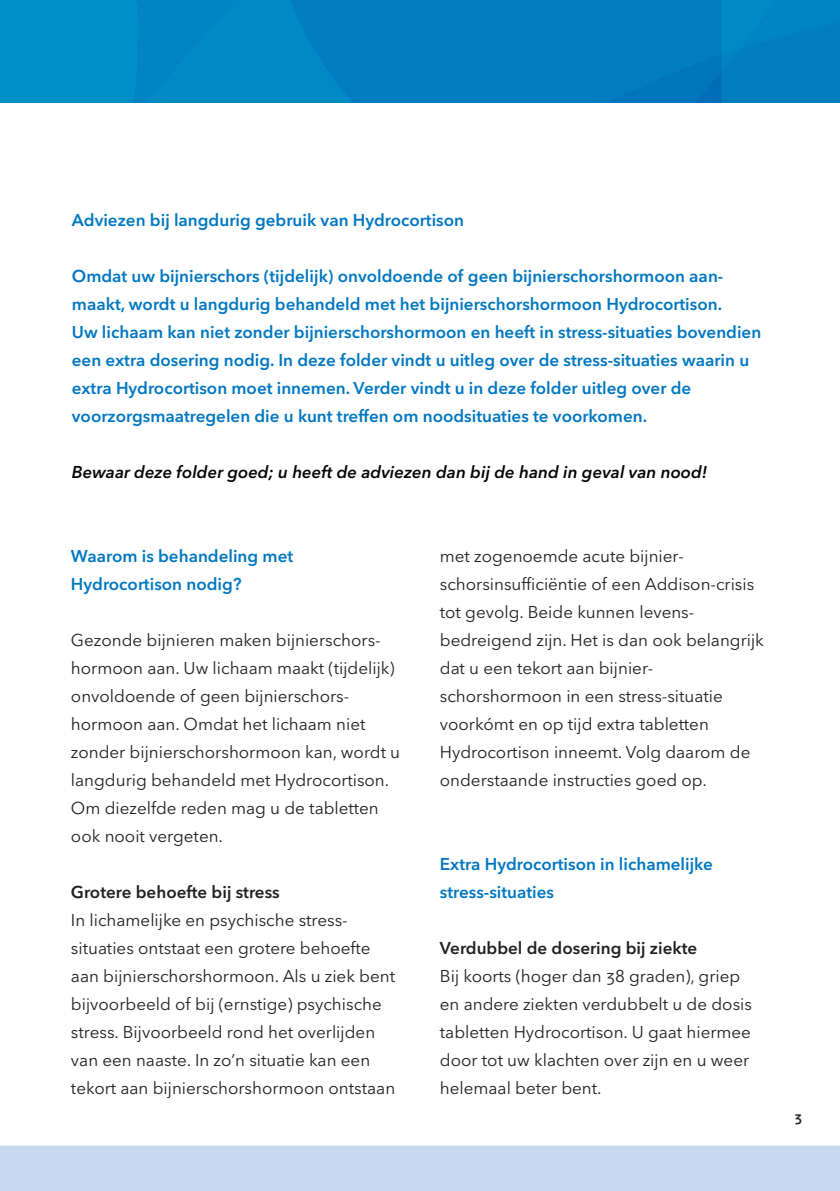
<style>
.page{position:relative;width:840px;height:1191px;background:#fff}
.page>*{position:absolute;margin:0;border:0;box-sizing:border-box;transform-origin:0 0}
.Subkopje_zw{font:17px/28px "Avenir Next LT Pro";color:#231f20}
.Subkopje_zw-2{font:600 17px/28px "Avenir Next LT Pro";color:#0077c0}
.Subkopje_zw-3{font:italic 600 17px "Avenir Next LT Pro";color:#040503}
.Subkopje_zw-4{font:600 17px "Avenir Next LT Pro";color:#231f20}
.Subkopje_zw-5{font:600 14px "Avenir Next LT Pro";color:#231f20}
</style>
<div class="page">
<img style="left:0;top:0;width:839px;height:102px">
<div style="left:0;top:1145px;width:839px;height:46px;background:#c6d8ef"></div>
<p class="Subkopje_zw-2" style="left:72px;top:206px;width:393px">Adviezen bij langdurig gebruik van Hydrocortison</p>
<p class="Subkopje_zw-2" style="left:72px;top:262px;width:652px">Omdat uw bijnierschors (tijdelijk) onvoldoende of geen bijnierschorshormoon aan&shy;maakt, wordt u langdurig behandeld met het bijnierschorshormoon Hydrocortison.</p>
<p class="Subkopje_zw-2" style="left:72px;top:318px;width:690px">Uw lichaam kan niet zonder bijnierschorshormoon en heeft in stress-situaties bovendien een extra dosering nodig. In deze folder vindt u uitleg over de stress-situaties waarin u extra Hydrocortison moet innemen. Verder vindt u in deze folder uitleg over de</p>
<p class="Subkopje_zw-2" style="left:72px;top:402px;width:576px">voorzorgsmaatregelen die u kunt treffen om noodsituaties te voorkomen.</p>
<p class="Subkopje_zw-3" style="left:72px;top:462px;width:636px">Bewaar deze folder goed; u heeft de adviezen dan bij de hand in geval van nood!</p>
<p class="Subkopje_zw-2" style="left:71px;top:542px;width:224px">Waarom is behandeling met</p>
<p class="Subkopje_zw-2" style="left:71px;top:570px;width:172px">Hydrocortison nodig?</p>
<p class="Subkopje_zw" style="left:71px;top:626px;width:325px">Gezonde bijnieren maken bijnierschors&shy;hormoon aan. Uw lichaam maakt (tijdelijk) onvoldoende of geen bijnierschors-</p>
<p class="Subkopje_zw" style="left:71px;top:710px;width:330px">hormoon aan. Omdat het lichaam niet zonder bijnierschorshormoon kan, wordt u langdurig behandeld met Hydrocortison.<br>Om diezelfde reden mag u de tabletten ook nooit vergeten.</p>
<p class="Subkopje_zw-4" style="left:71px;top:882px;width:210px">Grotere behoefte bij stress</p>
<p class="Subkopje_zw" style="left:71px;top:906px;width:325px">In lichamelijke en psychische stress&shy;situaties ontstaat een grotere behoefte aan bijnierschorshormoon. Als u ziek bent bijvoorbeeld of bij (ernstige) psychische stress. Bijvoorbeeld rond het overlijden van een naaste. In zo’n situatie kan een tekort aan bijnierschorshormoon ontstaan</p>
<p class="Subkopje_zw" style="left:439px;top:542px;width:245px">met zogenoemde acute bijnier-</p>
<p class="Subkopje_zw" style="left:439px;top:570px;width:316px">schorsinsufficiëntie of een Addison-crisis tot gevolg. Beide kunnen levens-</p>
<p class="Subkopje_zw" style="left:439px;top:626px;width:325px">bedreigend zijn. Het is dan ook belangrijk dat u een tekort aan bijnier-</p>
<p class="Subkopje_zw" style="left:439px;top:682px;width:312px">schorshormoon in een stress-situatie voorkómt en op tijd extra tabletten Hydrocortison inneemt. Volg daarom de onderstaande instructies goed op.</p>
<p class="Subkopje_zw-2" style="left:439px;top:850px;width:274px">Extra Hydrocortison in lichamelijke</p>
<p class="Subkopje_zw-2" style="left:439px;top:878px;width:116px">stress-situaties</p>
<p class="Subkopje_zw-4" style="left:439px;top:938px;width:259px">Verdubbel de dosering bij ziekte</p>
<p class="Subkopje_zw" style="left:439px;top:962px;width:313px">Bij koorts (hoger dan 38 graden), griep en andere ziekten verdubbelt u de dosis tabletten Hydrocortison. U gaat hiermee door tot uw klachten over zijn en u weer helemaal beter bent.</p>
<p class="Subkopje_zw-5" style="left:794px;top:1109px;width:9px">3</p>
</div>
